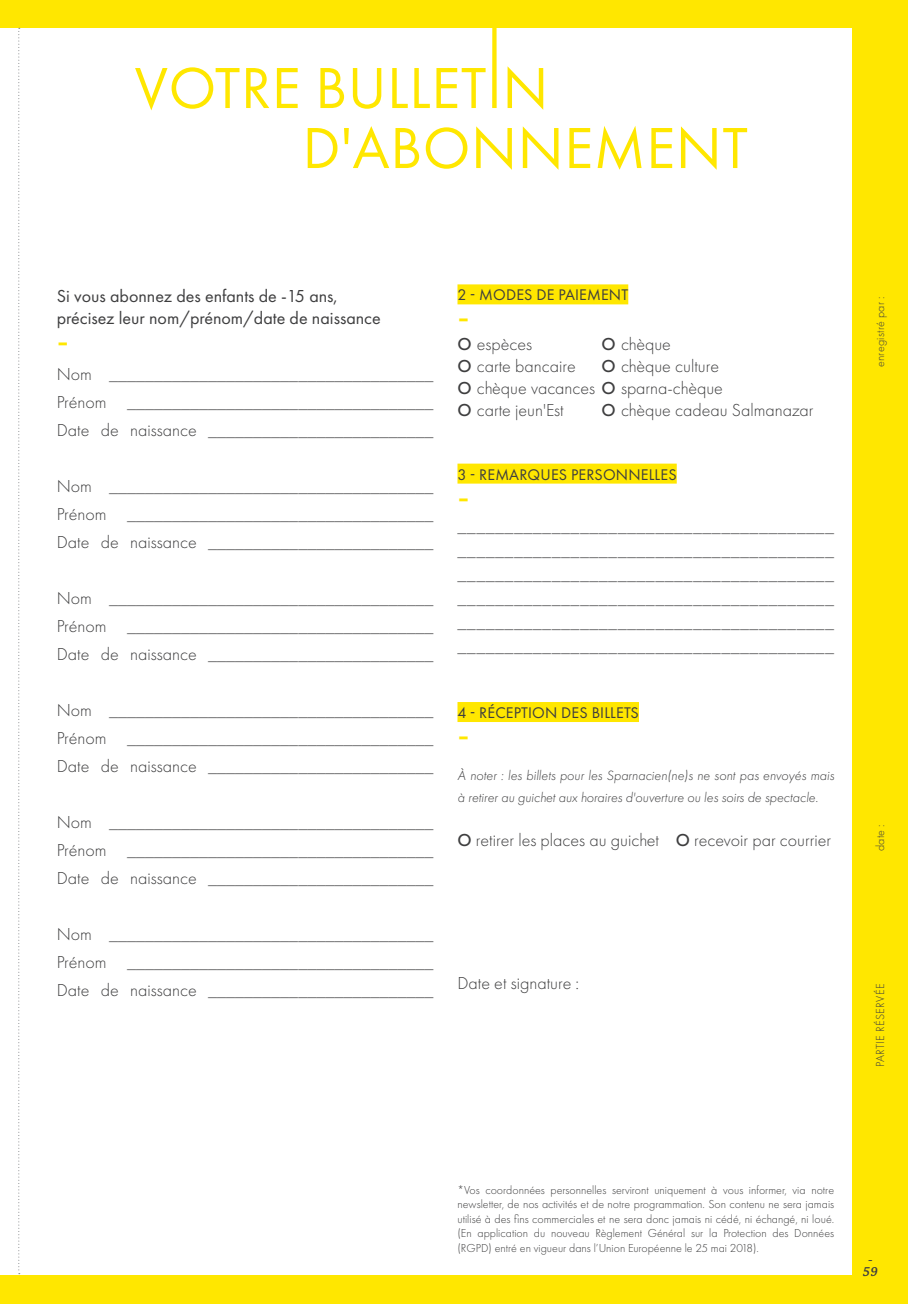
<style>
.page{position:relative;width:908px;height:1304px;background:#fff}
.page>*{position:absolute;margin:0;border:0;box-sizing:border-box;transform-origin:0 0}
.t1{font:38px "Futura PT";color:#ffe700}
.t2{font:300 18px/28px "Futura PT";color:#3e3e3f;text-align:justify}
.t3{font:18px/21.6px "Futura PT";color:#3e3e3f}
.t4{font:16px "Futura PT";letter-spacing:.01em;color:#3e3e3f}
.t5{font:italic 300 14px/22px "Futura PT";color:#3e3e3f}
.t6{font:italic 600 14px/12px "Chaparral Pro";color:#3e3e3f;text-align:center}
.t7{font:300 12px/14.4px "Futura PT";color:#3e3e3f;text-align:justify}
.t8{font:300 12px "Futura PT";letter-spacing:.03em;color:#3e3e3f}
.t9{font:300 12px "Futura PT";letter-spacing:.025em;color:#3e3e3f}
.s1{font-weight:500}
</style>
<div class="page">
<div style="left:0;top:0;width:907px;height:1304px;background:#ffe700"></div>
<div style="left:0;top:28px;width:850px;height:1247px;background:#fff"></div>
<svg style="left:307px;top:126px;width:439px;height:44px"></svg>
<svg style="left:135px;top:28px;width:408px;height:82px"></svg>
<div style="left:457px;top:284px;width:171px;height:20px;background:#ffe700"></div>
<div style="left:457px;top:464px;width:219px;height:20px;background:#ffe700"></div>
<div style="left:457px;top:702px;width:181px;height:20px;background:#ffe700"></div>
<svg style="left:18px;top:28px;width:2px;height:1246px"></svg>
<p class="t3" style="left:57px;top:285px;width:325px">Si vous abonnez des enfants de -15 ans, précisez leur nom/prénom/date de naissance</p>
<h1 class="t1" style="left:57px;top:316px;width:14px">-</h1>
<p class="t2" style="left:57px;top:360px;width:378px">Nom ____________________________________ Prénom __________________________________ Date de naissance _________________________</p>
<p class="t2" style="left:57px;top:472px;width:378px">Nom ____________________________________ Prénom __________________________________ Date de naissance _________________________</p>
<p class="t2" style="left:57px;top:584px;width:378px">Nom ____________________________________ Prénom __________________________________ Date de naissance _________________________</p>
<p class="t2" style="left:57px;top:696px;width:378px">Nom ____________________________________ Prénom __________________________________ Date de naissance _________________________</p>
<p class="t2" style="left:57px;top:808px;width:378px">Nom ____________________________________ Prénom __________________________________ Date de naissance _________________________</p>
<p class="t2" style="left:57px;top:920px;width:378px">Nom ____________________________________ Prénom __________________________________ Date de naissance _________________________</p>
<p class="t4" style="left:457px;top:286px;width:172px">2 - MODES DE PAIEMENT</p>
<h1 class="t1" style="left:457px;top:293px;width:14px">-</h1>
<p class="t2" style="left:457px;top:331px;width:76px"><span class="s1">O</span> espèces</p>
<p class="t2" style="left:601px;top:331px;width:71px"><span class="s1">O</span> chèque</p>
<p class="t2" style="left:457px;top:353px;width:120px"><span class="s1">O</span> carte bancaire</p>
<p class="t2" style="left:457px;top:356px;width:267px;line-height:22px;text-align:left;text-indent:144px"><span class="s1">O</span> chèque culture<br><span class="s1">O</span> chèque vacances <span class="s1">O</span> sparna-chèque<br><span class="s1">O</span> carte jeun'Est</p>
<p class="t2" style="left:601px;top:397px;width:213px"><span class="s1">O</span> chèque cadeau Salmanazar</p>
<p class="t4" style="left:457px;top:465px;width:220px">3 - REMARQUES PERSONNELLES</p>
<h1 class="t1" style="left:457px;top:472px;width:14px">-</h1>
<p class="t2" style="left:457px;top:514px;width:378px;line-height:24px">________________________________________ ________________________________________ ________________________________________ ________________________________________ ________________________________________ ________________________________________</p>
<p class="t4" style="left:457px;top:703px;width:183px">4 - RÉCEPTION DES BILLETS</p>
<h1 class="t1" style="left:457px;top:711px;width:14px">-</h1>
<p class="t5" style="left:457px;top:764px;width:378px">À noter : les billets pour les Sparnacien(ne)s ne sont pas envoyés mais à retirer au guichet aux horaires d'ouverture ou les soirs de spectacle.</p>
<p class="t2" style="left:457px;top:826px;width:375px"><span class="s1">O</span> retirer les places au guichet <span class="s1">O</span> recevoir par courrier</p>
<p class="t2" style="left:457px;top:969px;width:123px">Date et signature :</p>
<p class="t9" style="left:873px;top:367px;width:72px;rotate:-90deg">enregistré par :</p>
<p class="t7" style="left:872px;top:851px;width:28px;rotate:-90deg">date :</p>
<p class="t8" style="left:873px;top:1067px;width:85px;rotate:-90deg">PARTIE RÉSERVÉE</p>
<p class="t7" style="left:457px;top:1183px;width:378px">*Vos coordonnées personnelles serviront uniquement à vous informer, via notre newsletter, de nos activités et de notre programmation. Son contenu ne sera jamais utilisé à des fins commerciales et ne sera donc jamais ni cédé, ni échangé, ni loué. (En application du nouveau Règlement Général sur la Protection des Données (RGPD) entré en vigueur dans l’Union Européenne le 25 mai 2018).</p>
<p class="t6" style="left:862px;top:1254px;width:16px">-<br>59</p>
</div>
